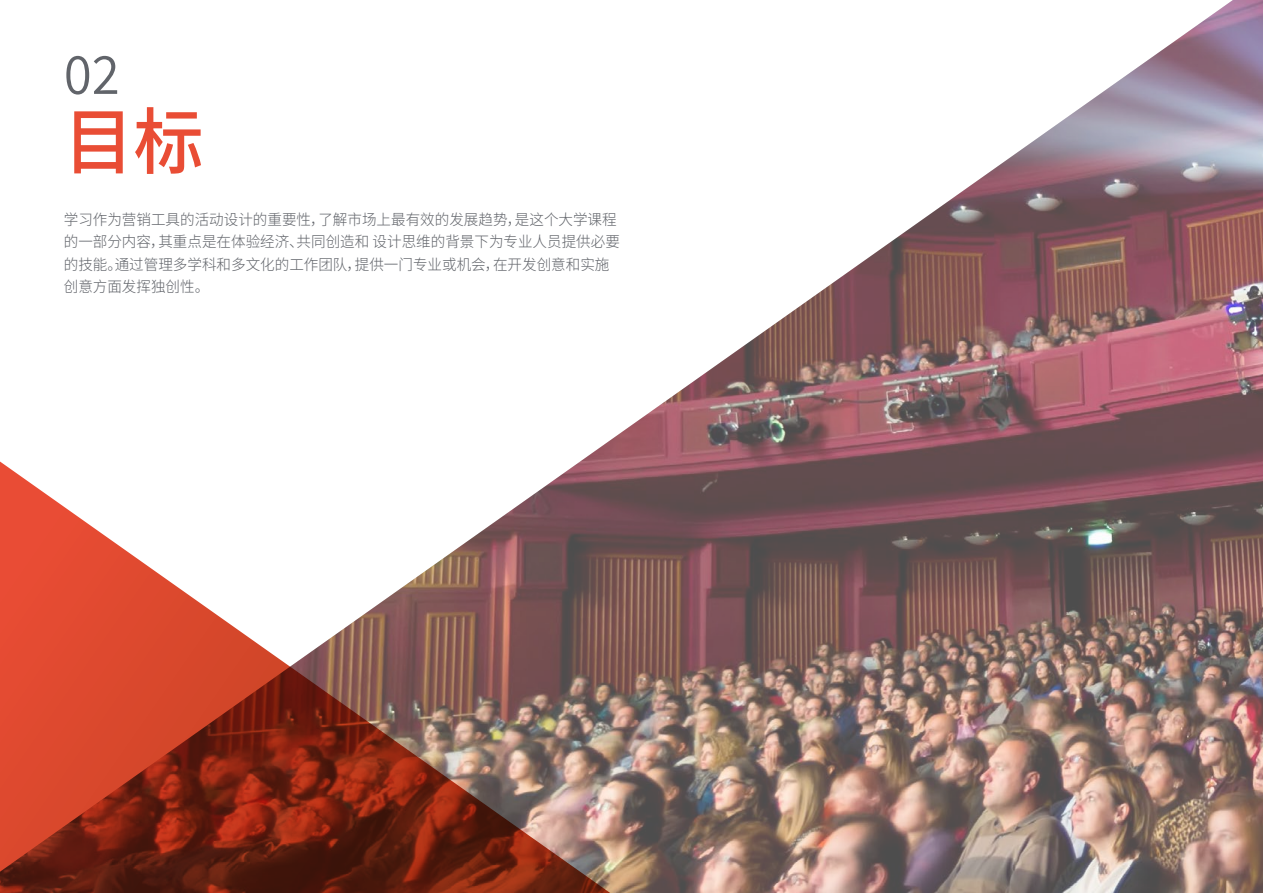
<style>
.page{position:relative;width:1263px;height:893px;background:#fff}
.page>*{position:absolute;margin:0;border:0;box-sizing:border-box;transform-origin:0 0}
.t1{font:500 72px "Source Han Sans CN";color:#e94d35}
.t2{font:52.5px "Source Han Sans CN";color:#61646a}
.t3{font:300 15px/22.5px "Source Han Sans CN";color:#61646a}
</style>
<div class="page">
<img style="left:602px;top:0;width:661px;height:893px">
<svg style="left:0;top:446px;width:640px;height:447px"></svg>
<h2 class="t2" style="left:64px;top:45px;width:57px">02</h2>
<h1 class="t1" style="left:64px;top:101px;width:141px">目标</h1>
<p class="t3" style="left:64px;top:208px;width:558px">学习作为营销工具的活动设计的重要性，了解市场上最有效的发展趋势，是这个大学课程的一部分内容，其重点是在体验经济、共同创造和 设计思维的背景下为专业人员提供必要的技能。通过管理多学科和多文化的工作团队，提供一门专业或机会，在开发创意和实施创意方面发挥独创性。</p>
</div>
